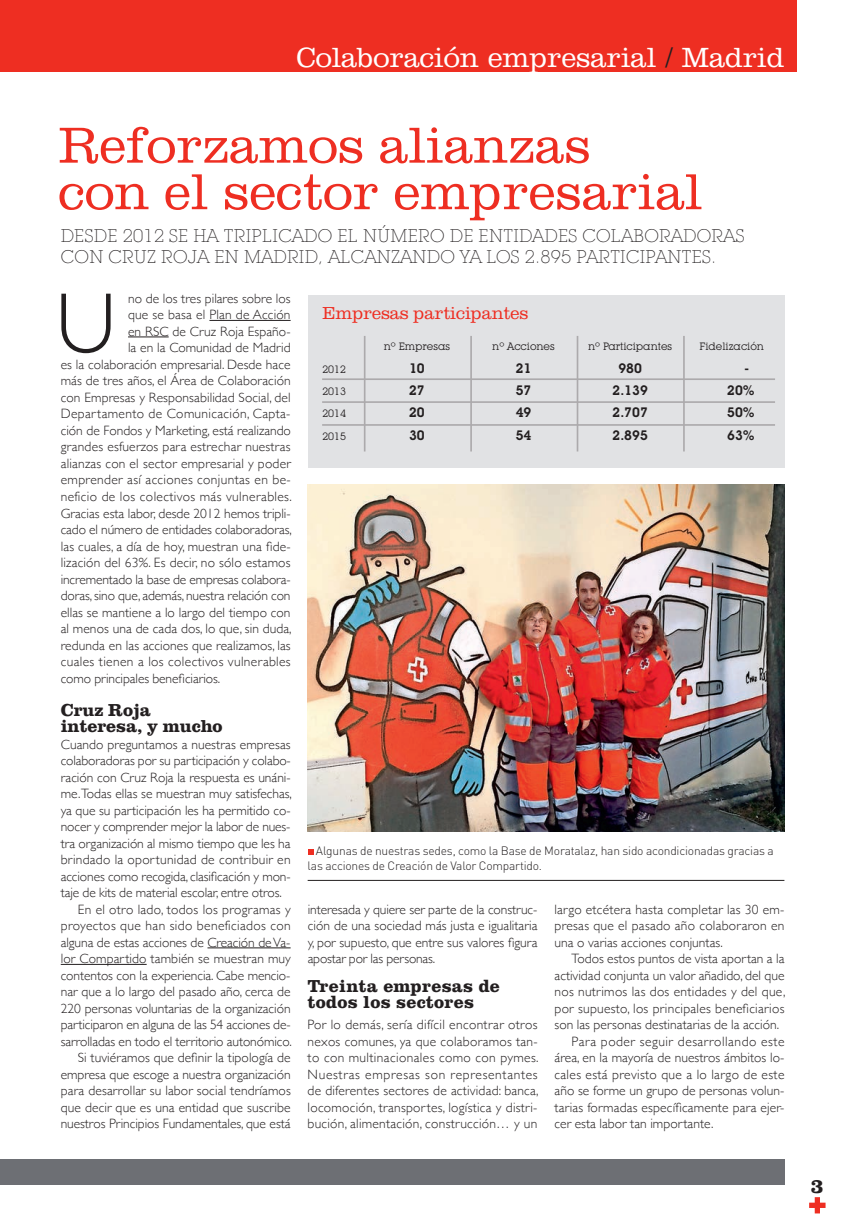
<style>
.page{position:relative;width:852px;height:1222px;background:#fff}
.page>*{position:absolute;margin:0;border:0;box-sizing:border-box;transform-origin:0 0}
.t1{font:300 86.1px "Gill Sans";color:#231f20}
.t2{font:300 52.5px/46.5px "Clarendon";letter-spacing:.005em;color:#ee2e22}
.t3{font:300 28.8px "Clarendon";color:#fff}
.t4{font:700 21px "Clarendon";color:#231f20}
.t5{font:300 18px/21px "Lubalin Graph IT Cby BT Xtra";letter-spacing:.015em;color:#231f20}
.t6{font:700 18px/16.5px "Clarendon";letter-spacing:.015em;color:#231f20}
.t7{font:700 18px/16.5px "Clarendon";letter-spacing:-.005em;color:#231f20}
.t8{font:300 18px "Clarendon";letter-spacing:-.005em;color:#ee2e22}
.t9{font:300 13.5px/16.5px "Gill Sans";letter-spacing:.005em;color:#231f20;text-align:justify}
.t10{font:300 13.5px "Gill Sans";letter-spacing:.025em;color:#231f20}
.t11{font:600 13.5px "Lubalin Graph IT Cby BT";color:#231f20}
.t12{font:300 13.5px "Gill Sans";letter-spacing:.03em;color:#231f20}
.t13{font:300 13.5px "Gill Sans";letter-spacing:.04em;color:#231f20}
.t14{font:300 12px/14.2px "DIN";letter-spacing:-.015em;color:#231f20}
.t15{font:10.5px "Lubalin Graph IT Cby BT";color:#231f20}
.s1{color:#231f20}
</style>
<div class="page">
<svg style="left:809px;top:1197px;width:16px;height:16px"></svg>
<div style="left:0;top:0;width:796px;height:72px;background:#ee2e22"></div>
<svg style="left:0;top:1159px;width:1px;height:25px"></svg>
<div style="left:1px;top:1159px;width:783px;height:25px;background:#6d6f74"></div>
<hr style="left:209px;top:320px;width:81px;height:1px;background:#231f20">
<hr style="left:128px;top:336px;width:40px;height:1px;background:#231f20">
<hr style="left:207px;top:947px;width:83px;height:1px;background:#231f20">
<hr style="left:61px;top:963px;width:86px;height:1px;background:#231f20">
<hr style="left:307px;top:879px;width:477px;height:1px;background:#231f20">
<svg style="left:308px;top:849px;width:5px;height:6px"></svg>
<img style="left:307px;top:484px;width:477px;height:347px">
<div style="left:307px;top:295px;width:477px;height:173px;background:#e1e2e4"></div>
<hr style="left:322px;top:378px;width:452px;height:2px;background:#acaaac">
<hr style="left:322px;top:401px;width:452px;height:2px;background:#acaaac">
<hr style="left:322px;top:424px;width:452px;height:1px;background:#acaaac">
<hr style="left:682px;top:336px;width:2px;height:115px;background:#acaaac">
<hr style="left:576px;top:336px;width:2px;height:115px;background:#acaaac">
<hr style="left:470px;top:336px;width:1px;height:115px;background:#acaaac">
<hr style="left:363px;top:336px;width:2px;height:115px;background:#acaaac">
<h3 class="t3" style="left:296px;top:40px;width:489px">Colaboración empresarial <span class="s1">/</span> Madrid</h3>
<h2 class="t2" style="left:58px;top:121px;width:645px">Reforzamos alianzas<br>con el sector empresarial</h2>
<h3 class="t5" style="left:61px;top:224px;width:685px">DESDE 2012 SE HA TRIPLICADO EL NÚMERO DE ENTIDADES COLABORADORAS<br>CON CRUZ ROJA EN MADRID, ALCANZANDO YA LOS 2.895 PARTICIPANTES.</h3>
<h1 class="t1" style="left:56px;top:256px;width:62px">U</h1>
<p class="t9" style="left:128px;top:289px;width:164px">no de los tres pilares sobre los</p>
<h3 class="t8" style="left:322px;top:302px;width:207px">Empresas participantes</h3>
<p class="t15" style="left:383px;top:340px;width:68px">nº Empresas</p>
<p class="t15" style="left:492px;top:340px;width:64px">nº Acciones</p>
<p class="t15" style="left:587px;top:340px;width:86px">nº Participantes</p>
<p class="t15" style="left:699px;top:340px;width:66px">Fidelización</p>
<p class="t15" style="left:322px;top:362px;width:25px">2012</p>
<p class="t11" style="left:409px;top:359px;width:17px">10</p>
<p class="t11" style="left:515px;top:359px;width:17px">21</p>
<p class="t11" style="left:618px;top:359px;width:25px">980</p>
<p class="t11" style="left:744px;top:359px;width:6px">-</p>
<p class="t15" style="left:322px;top:385px;width:25px">2013</p>
<p class="t11" style="left:409px;top:382px;width:17px">27</p>
<p class="t11" style="left:515px;top:382px;width:17px">57</p>
<p class="t11" style="left:612px;top:382px;width:37px">2.139</p>
<p class="t11" style="left:726px;top:382px;width:29px">20%</p>
<p class="t15" style="left:322px;top:407px;width:25px">2014</p>
<p class="t11" style="left:409px;top:404px;width:17px">20</p>
<p class="t11" style="left:515px;top:404px;width:17px">49</p>
<p class="t11" style="left:612px;top:404px;width:37px">2.707</p>
<p class="t11" style="left:726px;top:404px;width:29px">50%</p>
<p class="t15" style="left:322px;top:429px;width:25px">2015</p>
<p class="t11" style="left:409px;top:426px;width:17px">30</p>
<p class="t11" style="left:515px;top:426px;width:17px">54</p>
<p class="t11" style="left:612px;top:426px;width:37px">2.895</p>
<p class="t11" style="left:726px;top:426px;width:29px">63%</p>
<p class="t9" style="left:128px;top:306px;width:164px">que se basa el Plan de Acción</p>
<p class="t9" style="left:128px;top:322px;width:164px">en RSC de Cruz Roja Españo-</p>
<p class="t9" style="left:128px;top:339px;width:164px">la en la Comunidad de Madrid</p>
<p class="t9" style="left:61px;top:355px;width:231px">es la colaboración empresarial. Desde hace</p>
<p class="t9" style="left:61px;top:372px;width:231px">más de tres años, el Área de Colaboración</p>
<p class="t9" style="left:61px;top:388px;width:231px">con Empresas y Responsabilidad Social, del</p>
<p class="t10" style="left:61px;top:403px;width:231px">Departamento de Comunicación, Capta-</p>
<p class="t9" style="left:61px;top:421px;width:231px">ción de Fondos y Marketing, está realizando</p>
<p class="t9" style="left:61px;top:438px;width:231px">grandes esfuerzos para estrechar nuestras</p>
<p class="t9" style="left:61px;top:454px;width:231px">alianzas con el sector empresarial y poder</p>
<p class="t10" style="left:61px;top:469px;width:231px">emprender así acciones conjuntas en be-</p>
<p class="t12" style="left:61px;top:486px;width:232px">neficio de los colectivos más vulnerables.</p>
<p class="t9" style="left:61px;top:504px;width:231px">Gracias esta labor, desde 2012 hemos tripli-</p>
<p class="t9" style="left:61px;top:520px;width:232px">cado el número de entidades colaboradoras,</p>
<p class="t9" style="left:61px;top:537px;width:231px">las cuales, a día de hoy, muestran una fide-</p>
<p class="t9" style="left:61px;top:553px;width:231px">lización del 63%. Es decir, no sólo estamos</p>
<p class="t9" style="left:61px;top:570px;width:231px">incrementado la base de empresas colabora-</p>
<p class="t9" style="left:61px;top:586px;width:231px">doras, sino que, además, nuestra relación con</p>
<p class="t9" style="left:61px;top:603px;width:231px">ellas se mantiene a lo largo del tiempo con</p>
<p class="t9" style="left:61px;top:619px;width:232px">al menos una de cada dos, lo que, sin duda,</p>
<p class="t9" style="left:61px;top:636px;width:231px">redunda en las acciones que realizamos, las</p>
<p class="t10" style="left:61px;top:651px;width:231px">cuales tienen a los colectivos vulnerables</p>
<p class="t9" style="left:61px;top:669px;width:161px">como principales beneficiarios.</p>
<h3 class="t7" style="left:61px;top:700px;width:163px">Cruz Roja interesa, y mucho</h3>
<p class="t9" style="left:61px;top:735px;width:231px">Cuando preguntamos a nuestras empresas</p>
<p class="t9" style="left:61px;top:751px;width:231px">colaboradoras por su participación y colabo-</p>
<p class="t9" style="left:61px;top:768px;width:231px">ración con Cruz Roja la respuesta es unáni-</p>
<p class="t9" style="left:61px;top:784px;width:232px">me.Todas ellas se muestran muy satisfechas,</p>
<p class="t9" style="left:61px;top:801px;width:231px">ya que su participación les ha permitido co-</p>
<p class="t9" style="left:61px;top:817px;width:231px">nocer y comprender mejor la labor de nues-</p>
<p class="t9" style="left:61px;top:834px;width:231px">tra organización al mismo tiempo que les ha</p>
<p class="t9" style="left:61px;top:850px;width:231px">brindado la oportunidad de contribuir en</p>
<p class="t9" style="left:61px;top:867px;width:231px">acciones como recogida, clasificación y mon-</p>
<p class="t9" style="left:61px;top:883px;width:222px">taje de kits de material escolar, entre otros.</p>
<p class="t9" style="left:78px;top:900px;width:214px">En el otro lado, todos los programas y</p>
<p class="t10" style="left:61px;top:915px;width:231px">proyectos que han sido beneficiados con</p>
<p class="t9" style="left:61px;top:933px;width:231px">alguna de estas acciones de Creación de Va-</p>
<p class="t9" style="left:61px;top:949px;width:231px">lor Compartido también se muestran muy</p>
<p class="t9" style="left:61px;top:966px;width:231px">contentos con la experiencia. Cabe mencio-</p>
<p class="t9" style="left:61px;top:982px;width:231px">nar que a lo largo del pasado año, cerca de</p>
<p class="t9" style="left:61px;top:999px;width:231px">220 personas voluntarias de la organización</p>
<p class="t9" style="left:61px;top:1015px;width:231px">participaron en alguna de las 54 acciones de-</p>
<p class="t9" style="left:61px;top:1032px;width:232px">sarrolladas en todo el territorio autonómico.</p>
<p class="t9" style="left:78px;top:1048px;width:214px">Si tuviéramos que definir la tipología de</p>
<p class="t9" style="left:61px;top:1065px;width:231px">empresa que escoge a nuestra organización</p>
<p class="t9" style="left:61px;top:1081px;width:231px">para desarrollar su labor social tendríamos</p>
<p class="t9" style="left:61px;top:1098px;width:231px">que decir que es una entidad que suscribe</p>
<p class="t9" style="left:61px;top:1114px;width:231px">nuestros Principios Fundamentales, que está</p>
<p class="t14" style="left:307px;top:845px;width:467px;text-indent:8px">Algunas de nuestras sedes, como la Base de Moratalaz, han sido acondicionadas gracias a las acciones de Creación de Valor Compartido.</p>
<p class="t9" style="left:554px;top:900px;width:231px">largo etcétera hasta completar las 30 em&shy;presas que el pasado año colaboraron en una o varias acciones conjuntas.</p>
<p class="t9" style="left:571px;top:949px;width:214px">Todos estos puntos de vista aportan a la</p>
<p class="t9" style="left:554px;top:966px;width:231px">actividad conjunta un valor añadido, del que</p>
<p class="t9" style="left:554px;top:982px;width:232px">nos nutrimos las dos entidades y del que,</p>
<p class="t9" style="left:554px;top:999px;width:231px">por supuesto, los principales beneficiarios</p>
<p class="t9" style="left:554px;top:1015px;width:226px">son las personas destinatarias de la acción.</p>
<p class="t13" style="left:571px;top:1030px;width:214px">Para poder seguir desarrollando este</p>
<p class="t9" style="left:554px;top:1048px;width:231px">área, en la mayoría de nuestros ámbitos lo-</p>
<p class="t10" style="left:554px;top:1063px;width:231px">cales está previsto que a lo largo de este</p>
<p class="t9" style="left:554px;top:1081px;width:231px">año se forme un grupo de personas volun-</p>
<p class="t9" style="left:554px;top:1098px;width:231px">tarias formadas específicamente para ejer-</p>
<p class="t9" style="left:554px;top:1114px;width:160px">cer esta labor tan importante.</p>
<p class="t9" style="left:307px;top:900px;width:231px">interesada y quiere ser parte de la construc&shy;ción de una sociedad más justa e igualitaria y, por supuesto, que entre sus valores figura apostar por las personas.</p>
<h3 class="t6" style="left:307px;top:976px;width:194px">Treinta empresas de todos los sectores</h3>
<p class="t9" style="left:307px;top:1015px;width:232px">Por lo demás, sería difícil encontrar otros nexos comunes, ya que colaboramos tan&shy;to con multinacionales como con pymes.<br>Nuestras empresas son representantes de diferentes sectores de actividad: banca, locomoción, transportes, logística y distri&shy;bución, alimentación, construcción… y un</p>
<h3 class="t4" style="left:810px;top:1172px;width:14px">3</h3>
</div>
